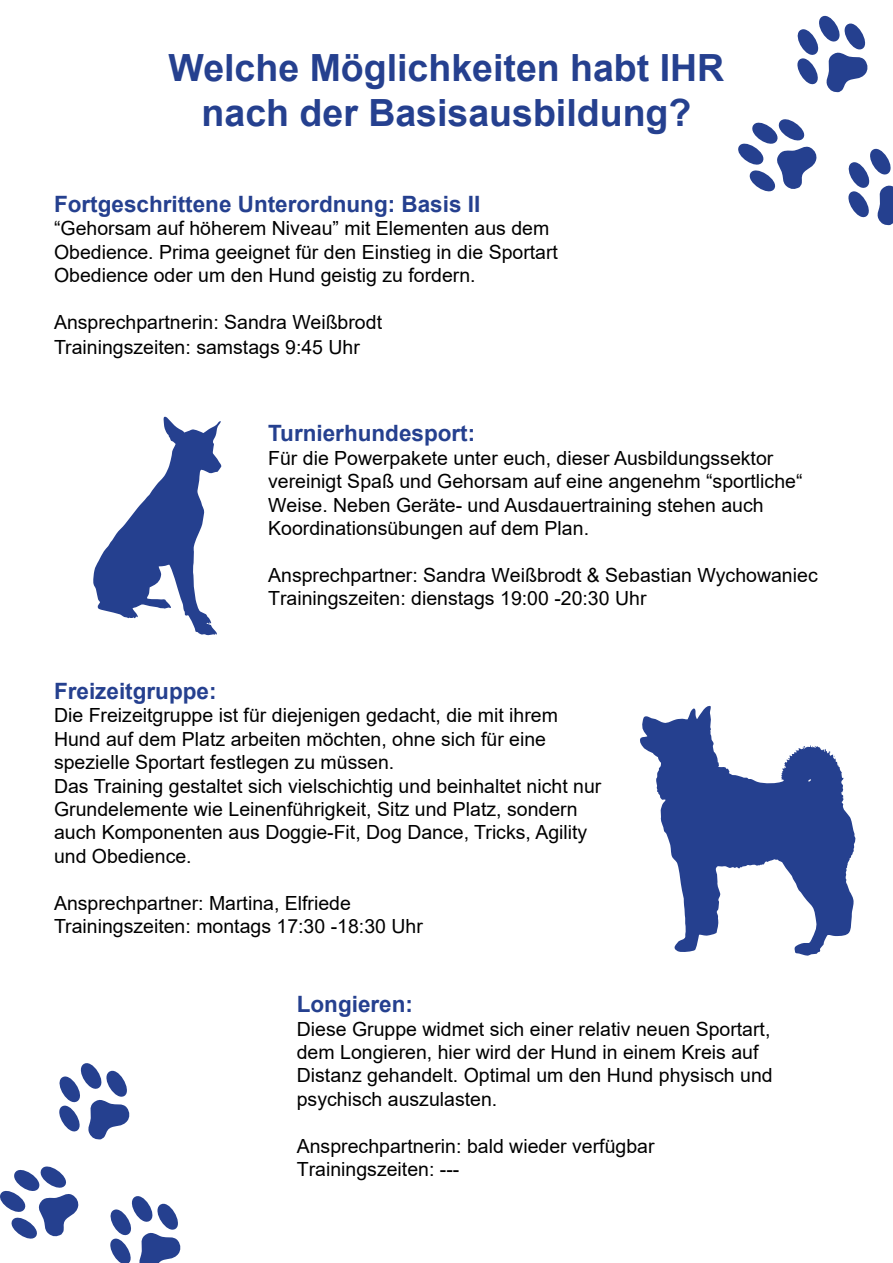
<style>
.page{position:relative;width:893px;height:1263px;background:#fff}
.page>*{position:absolute;margin:0;border:0;box-sizing:border-box;transform-origin:0 0}
.t1{font:700 37.5px/45px "Arial";color:#25408f;text-align:center}
.t2{font:700 22.5px "Arial";color:#25408f}
.t3{font:19.5px/23.4px "Arial";color:#000}
</style>
<div class="page">
<svg style="left:640px;top:705px;width:216px;height:251px"></svg>
<svg style="left:830px;top:751px;width:6px;height:8px"></svg>
<svg style="left:93px;top:417px;width:129px;height:218px"></svg>
<svg style="left:797px;top:15px;width:71px;height:77px"></svg>
<svg style="left:738px;top:119px;width:79px;height:73px"></svg>
<svg style="left:848px;top:148px;width:45px;height:77px"></svg>
<svg style="left:59px;top:1063px;width:71px;height:77px"></svg>
<svg style="left:0;top:1166px;width:79px;height:73px"></svg>
<svg style="left:110px;top:1196px;width:71px;height:67px"></svg>
<h1 class="t1" style="left:169px;top:46px;width:557px">Welche Möglichkeiten habt IHR nach der Basisausbildung?</h1>
<p class="t2" style="left:54px;top:188px;width:428px">Fortgeschrittene Unterordnung: Basis II</p>
<p class="t3" style="left:54px;top:217px;width:505px">“Gehorsam auf höherem Niveau” mit Elementen aus dem<br>Obedience. Prima geeignet für den Einstieg in die Sportart<br>Obedience oder um den Hund geistig zu fordern.</p>
<p class="t3" style="left:54px;top:309px;width:330px;line-height:25.2px">Ansprechpartnerin: Sandra Weißbrodt<br>Trainingszeiten: samstags 9:45 Uhr</p>
<p class="t2" style="left:268px;top:418px;width:209px">Turnierhundesport:</p>
<p class="t3" style="left:268px;top:446px;width:536px">Für die Powerpakete unter euch, dieser Ausbildungssektor vereinigt Spaß und Gehorsam auf eine angenehm “sportliche“ Weise. Neben Geräte- und Ausdauertraining stehen auch Koordinationsübungen auf dem Plan.</p>
<p class="t3" style="left:268px;top:563px;width:551px">Ansprechpartner: Sandra Weißbrodt &amp; Sebastian Wychowaniec<br>Trainingszeiten: dienstags 19:00 -20:30 Uhr</p>
<p class="t2" style="left:54px;top:675px;width:164px">Freizeitgruppe:</p>
<p class="t3" style="left:54px;top:704px;width:549px">Die Freizeitgruppe ist für diejenigen gedacht, die mit ihrem Hund auf dem Platz arbeiten möchten, ohne sich für eine spezielle Sportart festlegen zu müssen.<br>Das Training gestaltet sich vielschichtig und beinhaltet nicht nur Grundelemente wie Leinenführigkeit, Sitz und Platz, sondern auch Komponenten aus Doggie-Fit, Dog Dance, Tricks, Agility und Obedience.</p>
<p class="t3" style="left:54px;top:891px;width:370px">Ansprechpartner: Martina, Elfriede<br>Trainingszeiten: montags 17:30 -18:30 Uhr</p>
<p class="t2" style="left:297px;top:988px;width:118px">Longieren:</p>
<p class="t3" style="left:297px;top:1017px;width:477px">Diese Gruppe widmet sich einer relativ neuen Sportart, dem Longieren, hier wird der Hund in einem Kreis auf Distanz gehandelt. Optimal um den Hund physisch und psychisch auszulasten.</p>
<p class="t3" style="left:297px;top:1134px;width:359px">Ansprechpartnerin: bald wieder verfügbar<br>Trainingszeiten: ---</p>
</div>
